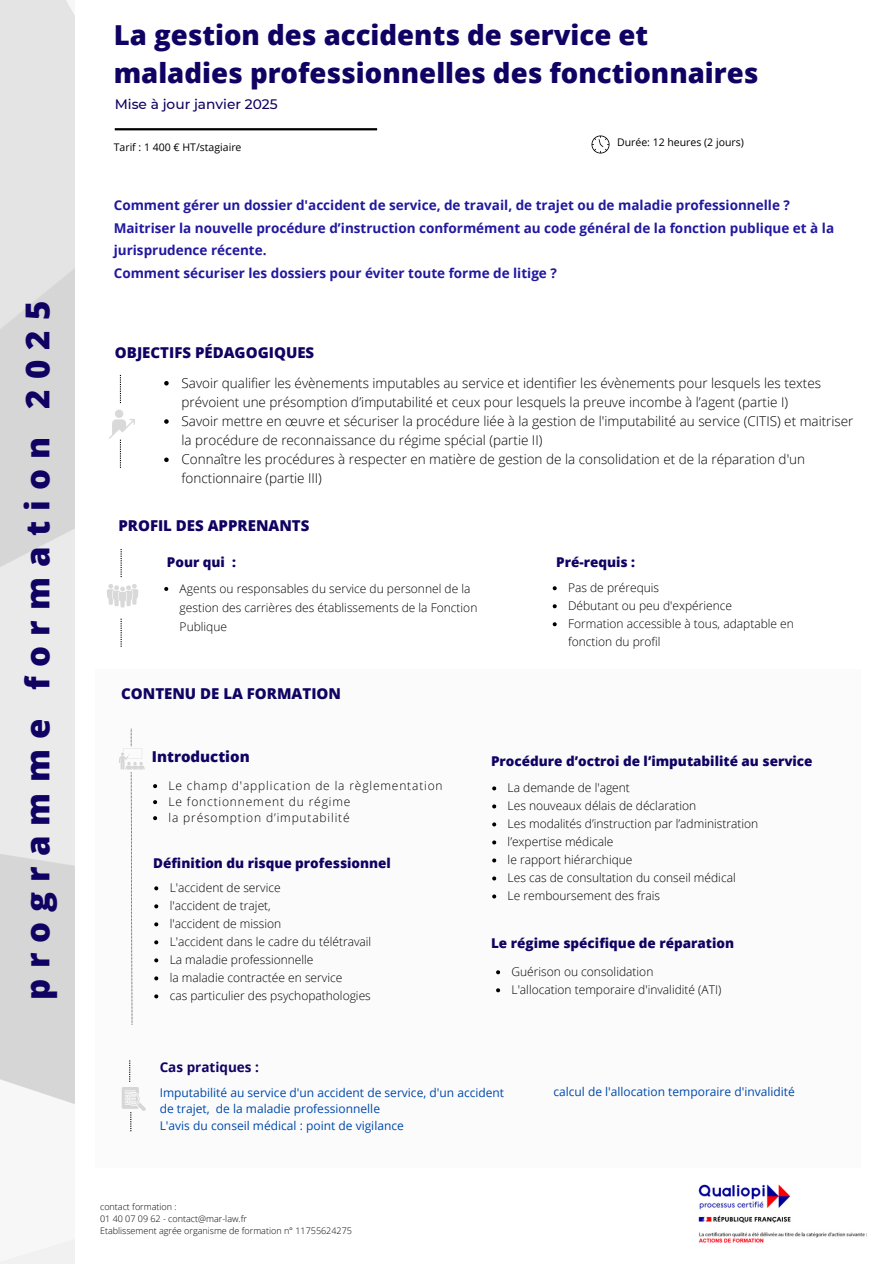
<style>
.page{position:relative;width:894px;height:1264px;background:#fff}
.page>*{position:absolute;margin:0;border:0;box-sizing:border-box;transform-origin:0 0}
.t1{font:800 33px "Open Sans";letter-spacing:.305em;color:#0f0262}
.t2{font:800 27.45px/38.2px "Open Sans";color:#0f0262}
.t3{font:800 15px "Open Sans";color:#0f0262}
.t4{font:500 13.8px "Montserrat";color:#0f0262}
.t5{font:300 13.5px/19.2px "Open Sans";color:#000}
.t6{font:700 13.5px/22.5px "Open Sans";color:#22189f}
.t7{font:800 13.5px "Open Sans";color:#0f0262}
.t8{font:700 13.5px "Open Sans";color:#0f0262}
.t9{font:300 12px/19px "Open Sans";color:#000}
.t10{font:12px/16.5px "Open Sans";color:#004aad}
.t11{font:300 12px "Open Sans";letter-spacing:.07em;color:#000}
.t12{font:10.5px "Open Sans";color:#000}
.t13{font:300 9px "Open Sans";color:#000}
</style>
<div class="page">
<hr style="left:115px;top:128px;width:262px;height:2px;background:#000">
<svg style="left:591px;top:135px;width:18px;height:18px"></svg>
<svg style="left:120px;top:375px;width:1px;height:28px"></svg>
<svg style="left:109px;top:409px;width:26px;height:59px"></svg>
<svg style="left:107px;top:584px;width:31px;height:23px"></svg>
<svg style="left:120px;top:549px;width:2px;height:28px"></svg>
<svg style="left:120px;top:618px;width:2px;height:29px"></svg>
<div style="left:96px;top:669px;width:764px;height:498px;background:#fbfbfb"></div>
<svg style="left:153px;top:784px;width:4px;height:4px"></svg>
<svg style="left:153px;top:800px;width:4px;height:4px"></svg>
<svg style="left:153px;top:816px;width:4px;height:4px"></svg>
<svg style="left:164px;top:381px;width:5px;height:4px"></svg>
<svg style="left:164px;top:419px;width:5px;height:5px"></svg>
<svg style="left:164px;top:457px;width:5px;height:5px"></svg>
<svg style="left:164px;top:587px;width:4px;height:4px"></svg>
<svg style="left:552px;top:586px;width:4px;height:4px"></svg>
<svg style="left:552px;top:604px;width:4px;height:4px"></svg>
<svg style="left:552px;top:622px;width:4px;height:4px"></svg>
<img style="left:698px;top:1184px;width:169px;height:59px">
<svg style="left:154px;top:886px;width:4px;height:4px"></svg>
<svg style="left:154px;top:904px;width:4px;height:4px"></svg>
<svg style="left:154px;top:922px;width:4px;height:4px"></svg>
<svg style="left:154px;top:940px;width:4px;height:4px"></svg>
<svg style="left:154px;top:958px;width:4px;height:4px"></svg>
<svg style="left:154px;top:976px;width:4px;height:4px"></svg>
<svg style="left:154px;top:994px;width:4px;height:4px"></svg>
<svg style="left:492px;top:786px;width:4px;height:4px"></svg>
<svg style="left:492px;top:804px;width:4px;height:4px"></svg>
<svg style="left:492px;top:822px;width:4px;height:4px"></svg>
<svg style="left:492px;top:840px;width:4px;height:4px"></svg>
<svg style="left:492px;top:858px;width:4px;height:4px"></svg>
<svg style="left:492px;top:876px;width:4px;height:4px"></svg>
<svg style="left:492px;top:894px;width:4px;height:4px"></svg>
<svg style="left:496px;top:970px;width:4px;height:4px"></svg>
<svg style="left:496px;top:988px;width:4px;height:4px"></svg>
<p class="t1" style="left:14px;top:999px;width:700px;rotate:-90deg">programme formation 2025</p>
<p class="t2" style="left:114px;top:15px;width:646px">La gestion des accidents de service et maladies professionnelles des fonctionnaires</p>
<p class="t4" style="left:115px;top:96px;width:164px">Mise à jour janvier 2025</p>
<p class="t12" style="left:114px;top:140px;width:129px">Tarif : 1 400 € HT/stagiaire</p>
<p class="t12" style="left:617px;top:134px;width:128px">Durée: 12 heures (2 jours)</p>
<p class="t6" style="left:114px;top:193px;width:721px">Comment gérer un dossier d'accident de service, de travail, de trajet ou de maladie professionnelle ?<br>Maitriser la nouvelle procédure d’instruction conformément au code général de la fonction publique et à la jurisprudence récente.<br>Comment sécuriser les dossiers pour éviter toute forme de litige ?</p>
<p class="t3" style="left:115px;top:342px;width:201px">OBJECTIFS PÉDAGOGIQUES</p>
<h4 class="t5" style="left:181px;top:373px;width:641px">Savoir qualifier les évènements imputables au service et identifier les évènements pour lesquels les textes prévoient une présomption d’imputabilité et ceux pour lesquels la preuve incombe à l’agent (partie I)</h4>
<h3 class="t5" style="left:181px;top:411px;width:673px">Savoir mettre en œuvre et sécuriser la procédure liée à la gestion de l'imputabilité au service (CITIS) et maitriser la procédure de reconnaissance du régime spécial (partie II)</h3>
<p class="t5" style="left:181px;top:449px;width:625px">Connaître les procédures à respecter en matière de gestion de la consolidation et de la réparation d'un fonctionnaire (partie III)</p>
<p class="t3" style="left:118px;top:515px;width:192px">PROFIL DES APPRENANTS</p>
<p class="t7" style="left:167px;top:552px;width:71px">Pour qui :</p>
<p class="t9" style="left:180px;top:578px;width:299px">Agents ou responsables du service du personnel de la gestion des carrières des établissements de la Fonction<br>Publique</p>
<h4 class="t3" style="left:121px;top:683px;width:221px">CONTENU DE LA FORMATION</h4>
<p class="t7" style="left:556px;top:552px;width:80px">Pré-requis :</p>
<p class="t9" style="left:568px;top:578px;width:92px">Pas de prérequis</p>
<p class="t9" style="left:568px;top:596px;width:165px">Débutant ou peu d'expérience</p>
<h3 class="t9" style="left:568px;top:614px;width:227px;line-height:18px">Formation accessible à tous, adaptable en fonction du profil</h3>
<p class="t3" style="left:152px;top:745px;width:99px">Introduction</p>
<h1 class="t11" style="left:168px;top:777px;width:275px">Le champ d'application de la règlementation</h1>
<h2 class="t11" style="left:168px;top:793px;width:183px">Le fonctionnement du régime</h2>
<h4 class="t11" style="left:168px;top:809px;width:183px">la présomption d’imputabilité</h4>
<p class="t7" style="left:153px;top:853px;width:239px">Définition du risque professionnel</p>
<h3 class="t9" style="left:170px;top:878px;width:112px">L'accident de service</h3>
<p class="t9" style="left:170px;top:896px;width:103px">l'accident de trajet,</p>
<p class="t9" style="left:170px;top:914px;width:113px">l'accident de mission</p>
<p class="t9" style="left:170px;top:932px;width:203px">L'accident dans le cadre du télétravail</p>
<p class="t9" style="left:170px;top:950px;width:145px">La maladie professionnelle</p>
<p class="t9" style="left:170px;top:968px;width:174px">la maladie contractée en service</p>
<p class="t9" style="left:170px;top:986px;width:203px">cas particulier des psychopathologies</p>
<p class="t7" style="left:491px;top:751px;width:323px">Procédure d’octroi de l’imputabilité au service</p>
<p class="t9" style="left:507px;top:778px;width:124px">La demande de l'agent</p>
<p class="t9" style="left:507px;top:796px;width:190px">Les nouveaux délais de déclaration</p>
<p class="t9" style="left:507px;top:814px;width:252px">Les modalités d’instruction par l’administration</p>
<p class="t9" style="left:507px;top:832px;width:107px">l’expertise médicale</p>
<p class="t9" style="left:507px;top:850px;width:126px">le rapport hiérarchique</p>
<p class="t9" style="left:507px;top:868px;width:229px">Les cas de consultation du conseil médical</p>
<p class="t9" style="left:507px;top:886px;width:154px">Le remboursement des frais</p>
<p class="t7" style="left:491px;top:933px;width:244px">Le régime spécifique de réparation</p>
<p class="t9" style="left:511px;top:962px;width:143px">Guérison ou consolidation</p>
<p class="t9" style="left:511px;top:980px;width:211px">L'allocation temporaire d'invalidité (ATI)</p>
<p class="t8" style="left:160px;top:1057px;width:101px">Cas pratiques :</p>
<p class="t10" style="left:160px;top:1083px;width:346px">Imputabilité au service d'un accident de service, d'un accident de trajet, de la maladie professionnelle<br>L'avis du conseil médical : point de vigilance</p>
<p class="t10" style="left:553px;top:1082px;width:243px">calcul de l'allocation temporaire d'invalidité</p>
<h4 class="t13" style="left:100px;top:1200px;width:78px">contact formation :</h4>
<p class="t13" style="left:100px;top:1212px;width:148px">01 40 07 09 62 - contact@mar-law.fr</p>
<p class="t13" style="left:100px;top:1224px;width:253px">Etablissement agrée organisme de formation n° 11755624275</p>
</div>
